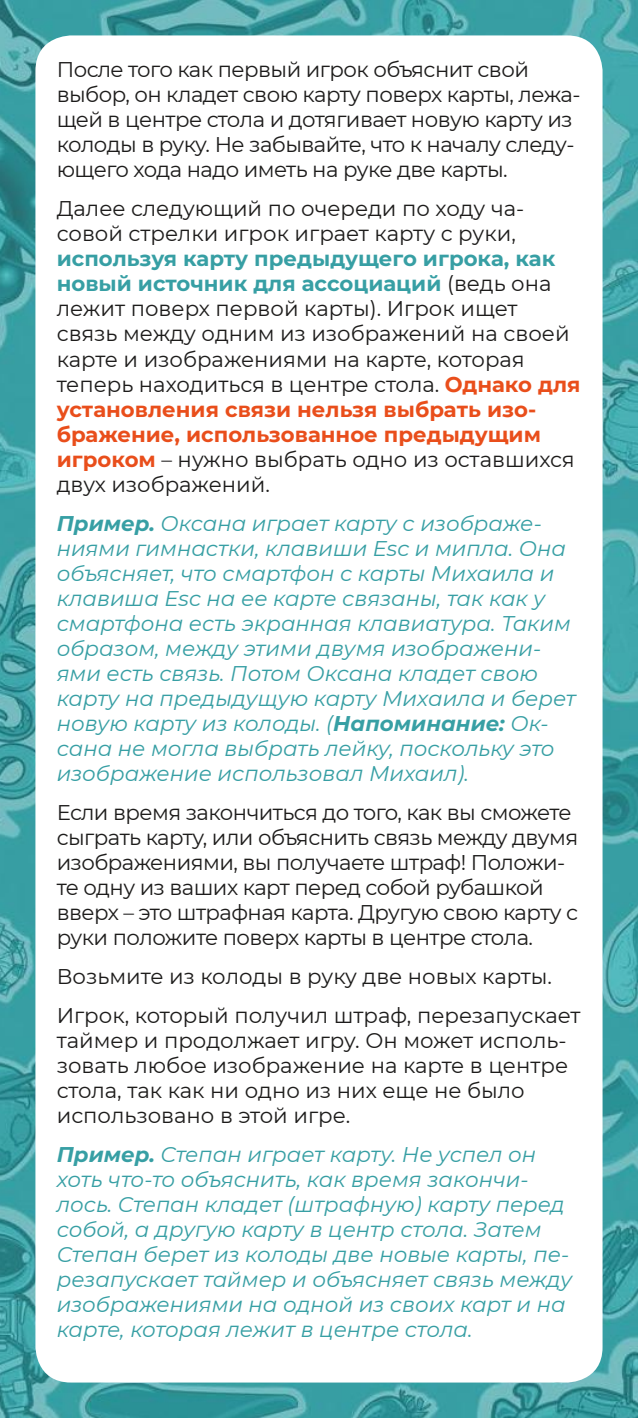
<style>
.page{position:relative;width:638px;height:1418px;background:#fff}
.page>*{position:absolute;margin:0;border:0;box-sizing:border-box;transform-origin:0 0}
.t1{font:italic 21.25px/25px "Montserrat";color:#379fa4}
.t2{font:21.25px/25px "Montserrat";color:#1d1c1b}
.t3{font:21.25px/25px "Montserrat";letter-spacing:-.025em;color:#1d1c1b}
.s1{font-weight:700;color:#379fa4}
.s2{font-weight:700;color:#e94e1b}
.s3{font-weight:700}
</style>
<div class="page">
<img style="left:0;top:0;width:638px;height:1417px">
<div style="left:35px;top:35px;width:567px;height:1347px;background:#fff;border-radius:35px"></div>
<p class="t3" style="left:57px;top:56px;width:525px">После того как первый игрок объяснит свой выбор, он кладет свою карту поверх карты, лежа&shy;щей в центре стола и дотягивает новую карту из колоды в руку. Не забывайте, что к началу следу&shy;ющего хода надо иметь на руке две карты.</p>
<p class="t2" style="left:57px;top:196px;width:469px">Далее следующий по очереди по ходу ча&shy;совой стрелки игрок играет карту с руки,</p>
<p class="t2" style="left:57px;top:246px;width:525px"><span class="s1">используя карту предыдущего игрока, как новый источник для ассоциаций</span> (ведь она лежит поверх первой карты). Игрок ищет связь между одним из изображений на своей карте и изображениями на карте, которая теперь находиться в центре стола. <span class="s2">Однако для установления связи нельзя выбрать изо&shy;бражение, использованное предыдущим игроком</span> – нужно выбрать одно из оставшихся двух изображений.</p>
<p class="t1" style="left:57px;top:510px;width:521px"><span class="s3">Пример.</span> Оксана играет карту с изображе&shy;ниями гимнастки, клавиши Esc и мипла. Она объясняет, что смартфон с карты Михаила и клавиша Esc на ее карте связаны, так как у смартфона есть экранная клавиатура. Таким образом, между этими двумя изображени&shy;ями есть связь. Потом Оксана кладет свою карту на предыдущую карту Михаила и берет новую карту из колоды. (<span class="s3">Напоминание:</span> Ок&shy;сана не могла выбрать лейку, поскольку это изображение использовал Михаил).</p>
<p class="t3" style="left:57px;top:799px;width:523px">Если время закончиться до того, как вы сможете сыграть карту, или объяснить связь между двумя изображениями, вы получаете штраф! Положи&shy;те одну из ваших карт перед собой рубашкой вверх – это штрафная карта. Другую свою карту с руки положите поверх карты в центре стола.</p>
<p class="t2" style="left:57px;top:956px;width:525px;line-height:39.2px">Возьмите из колоды в руку две новых карты.<br>Игрок, который получил штраф, перезапускает</p>
<p class="t2" style="left:57px;top:1027px;width:513px">таймер и продолжает игру. Он может исполь&shy;зовать любое изображение на карте в центре стола, так как ни одно из них еще не было использовано в этой игре.</p>
<p class="t1" style="left:57px;top:1141px;width:517px"><span class="s3">Пример.</span> Степан играет карту. Не успел он хоть что-то объяснить, как время закончи&shy;лось. Степан кладет (штрафную) карту перед собой, а другую карту в центр стола. Затем Степан берет из колоды две новые карты, пе&shy;резапускает таймер и объясняет связь между изображениями на одной из своих карт и на карте, которая лежит в центре стола.</p>
</div>
